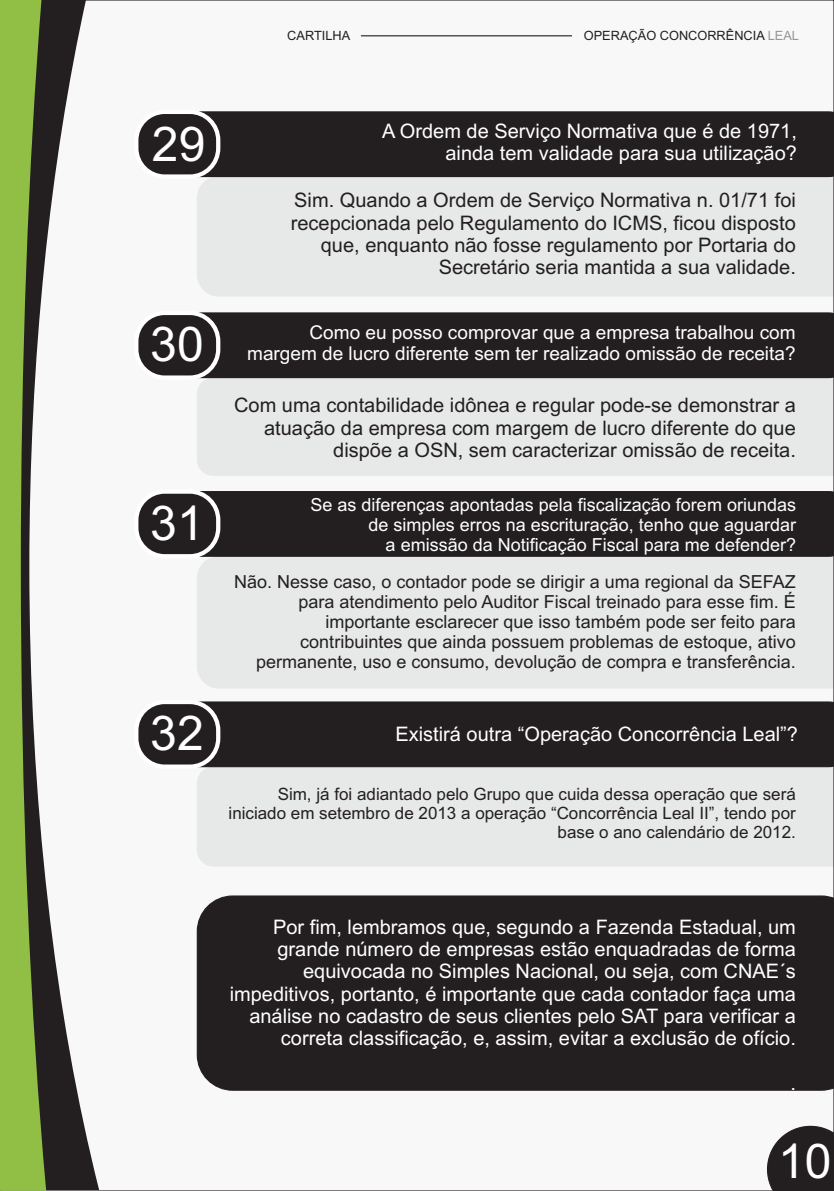
<style>
.page{position:relative;width:834px;height:1191px;background:#fff}
.page>*{position:absolute;margin:0;border:0;box-sizing:border-box;transform-origin:0 0}
.t1{font:48px "Arial";color:#fff}
.t2{font:20px/22.4px "Arial";color:#fff;text-align:right}
.t3{font:20px/22.4px "Arial";color:#231f20;text-align:right}
.t4{font:19px/21.2px "Arial";color:#fff;text-align:right}
.t5{font:18px/20.2px "Arial";color:#231f20;text-align:right}
.t6{font:18px/20.2px "Arial";color:#fff;text-align:right}
.t7{font:17px/19px "Arial";color:#231f20;text-align:right}
.t8{font:12.8px "Arial";color:#231f20}
.s1{color:#949698}
</style>
<div class="page">
<div style="left:0;top:0;width:833px;height:1191px;background:#f8f8f9"></div>
<svg style="left:767px;top:1125px;width:64px;height:64px;background:#3e3a3b"></svg>
<div style="left:197px;top:177px;width:634px;height:120px;background:#e7e8e8"></div>
<div style="left:201px;top:111px;width:630px;height:66px;background:#231f20"></div>
<div style="left:134px;top:110px;width:86px;height:69px;background:#231f20;border:4px solid #fff;border-radius:28px"></div>
<div style="left:197px;top:378px;width:634px;height:98px;background:#e7e8e8"></div>
<div style="left:201px;top:312px;width:630px;height:66px;background:#231f20"></div>
<div style="left:134px;top:311px;width:86px;height:69px;background:#231f20;border:4px solid #fff;border-radius:28px"></div>
<div style="left:197px;top:557px;width:634px;height:131px;background:#e7e8e8"></div>
<div style="left:201px;top:491px;width:630px;height:66px;background:#231f20"></div>
<div style="left:134px;top:489px;width:86px;height:69px;background:#231f20;border:4px solid #fff;border-radius:28px"></div>
<div style="left:197px;top:767px;width:634px;height:99px;background:#e7e8e8"></div>
<div style="left:201px;top:701px;width:630px;height:66px;background:#231f20"></div>
<div style="left:134px;top:700px;width:86px;height:68px;background:#231f20;border:4px solid #fff;border-radius:28px"></div>
<div style="left:197px;top:895px;width:634px;height:195px;background:#231f20"></div>
<hr style="left:361px;top:35px;width:211px;height:1px;background:#231f20">
<svg style="left:46px;top:0;width:53px;height:1190px"></svg>
<svg style="left:0;top:0;width:46px;height:1190px;background:#819d53"></svg>
<p class="t8" style="left:287px;top:31px;width:64px">CARTILHA</p>
<p class="t8" style="left:583px;top:31px;width:217px">OPERAÇÃO CONCORRÊNCIA <span class="s1">LEAL</span></p>
<h1 class="t1" style="left:152px;top:126px;width:55px">29</h1>
<p class="t2" style="left:382px;top:121px;width:416px">A Ordem de Serviço Normativa que é de 1971, ainda tem validade para sua utilização?</p>
<p class="t3" style="left:291px;top:191px;width:506px">Sim. Quando a Ordem de Serviço Normativa n. 01/71 foi recepcionada pelo Regulamento do ICMS, ficou disposto que, enquanto não fosse regulamento por Portaria do Secretário seria mantida a sua validade.</p>
<h1 class="t1" style="left:150px;top:326px;width:55px">30</h1>
<p class="t4" style="left:247px;top:323px;width:550px">Como eu posso comprovar que a empresa trabalhou com margem de lucro diferente sem ter realizado omissão de receita?</p>
<p class="t3" style="left:234px;top:396px;width:563px">Com uma contabilidade idônea e regular pode-se demonstrar a atuação da empresa com margem de lucro diferente do que dispõe a OSN, sem caracterizar omissão de receita.</p>
<h1 class="t1" style="left:150px;top:505px;width:55px">31</h1>
<p class="t6" style="left:310px;top:496px;width:487px">Se as diferenças apontadas pela fiscalização forem oriundas de simples erros na escrituração, tenho que aguardar<br>a emissão da Notificação Fiscal para me defender?</p>
<p class="t5" style="left:234px;top:573px;width:563px">Não. Nesse caso, o contador pode se dirigir a uma regional da SEFAZ para atendimento pelo Auditor Fiscal treinado para esse fim. É importante esclarecer que isso também pode ser feito para contribuintes que ainda possuem problemas de estoque, ativo permanente, uso e consumo, devolução de compra e transferência.</p>
<h1 class="t1" style="left:150px;top:715px;width:55px">32</h1>
<p class="t2" style="left:395px;top:724px;width:404px">Existirá outra “Operação Concorrência Leal”?</p>
<p class="t7" style="left:228px;top:786px;width:568px">Sim, já foi adiantado pelo Grupo que cuida dessa operação que será iniciado em setembro de 2013 a operação “Concorrência Leal II”, tendo por base o ano calendário de 2012.</p>
<p class="t2" style="left:230px;top:917px;width:567px">Por fim, lembramos que, segundo a Fazenda Estadual, um grande número de empresas estão enquadradas de forma equivocada no Simples Nacional, ou seja, com CNAE´s impeditivos, portanto, é importante que cada contador faça uma análise no cadastro de seus clientes pelo SAT para verificar a correta classificação, e, assim, evitar a exclusão de ofício.</p>
<p class="t2" style="left:790px;top:1073px;width:7px">.</p>
<h1 class="t1" style="left:777px;top:1142px;width:55px">10</h1>
</div>
